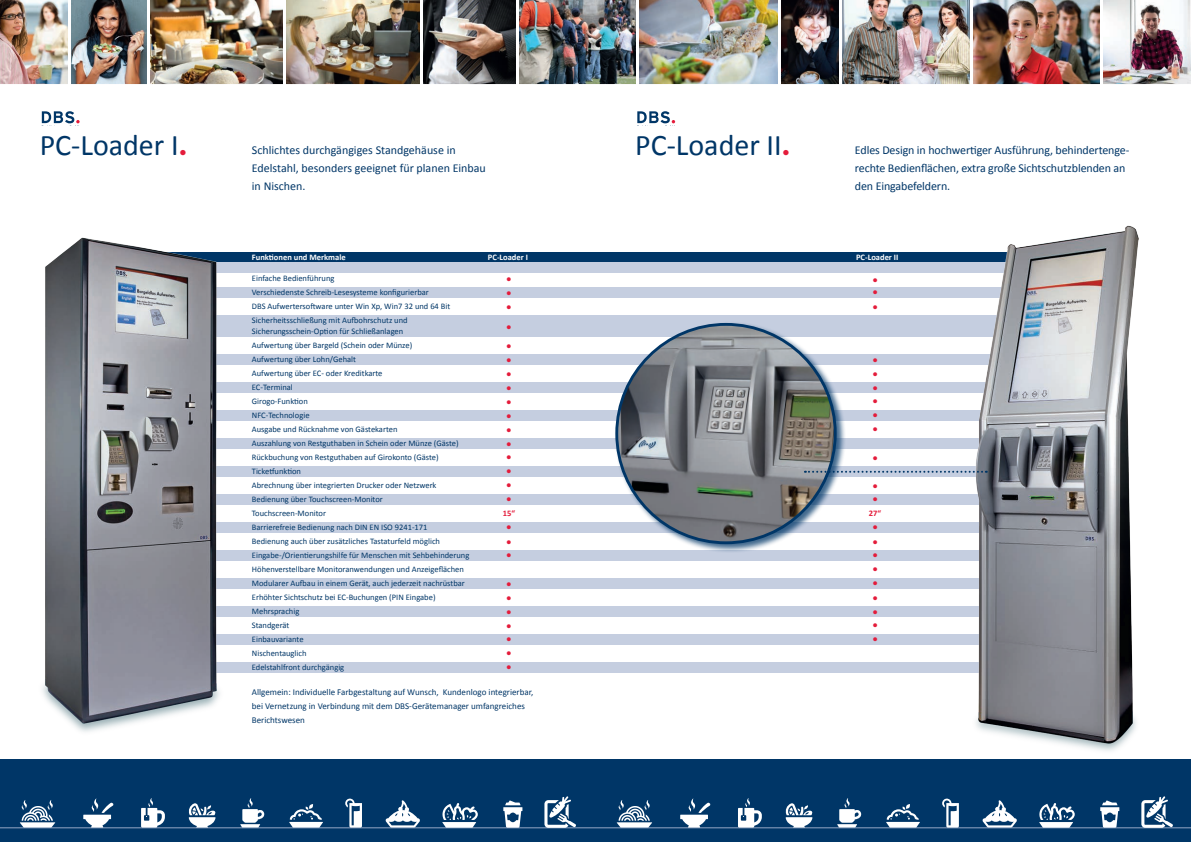
<style>
.page{position:relative;width:1191px;height:842px;background:#fff}
.page>*{position:absolute;margin:0;border:0;box-sizing:border-box;transform-origin:0 0}
.t1{font:30px "Calibri";color:#003667}
.t2{font:700 22px/28.4px "Dax";color:#e41c3b}
.t3{font:12px/18px "Calibri";letter-spacing:-.01em;color:#003667}
.t4{font:9px/14px "Calibri";color:#003667}
.t5{font:8.5px/14px "Calibri";color:#003667}
.t6{font:700 8.5px "Calibri";color:#fff}
.t7{font:700 8.5px "Calibri";color:#e41c3b}
.s1{font-family:"Dax";font-weight:700;color:#e41c3b}
</style>
<div class="page">
<div style="left:0;top:760px;width:1191px;height:82px;background:#003667"></div>
<hr style="left:0;top:827px;width:1191px;height:1px;background:#94a7c5">
<div style="left:162px;top:252px;width:894px;height:10px;background:#003667"></div>
<div style="left:162px;top:287px;width:894px;height:11px;background:#c5cee0"></div>
<div style="left:162px;top:262px;width:894px;height:10px;background:#c5cee0"></div>
<div style="left:162px;top:315px;width:894px;height:22px;background:#c5cee0"></div>
<div style="left:162px;top:355px;width:894px;height:10px;background:#c5cee0"></div>
<div style="left:162px;top:382px;width:894px;height:10px;background:#c5cee0"></div>
<div style="left:162px;top:410px;width:894px;height:10px;background:#c5cee0"></div>
<div style="left:162px;top:438px;width:894px;height:10px;background:#c5cee0"></div>
<div style="left:162px;top:466px;width:894px;height:10px;background:#c5cee0"></div>
<div style="left:162px;top:494px;width:894px;height:10px;background:#c5cee0"></div>
<div style="left:162px;top:522px;width:894px;height:10px;background:#c5cee0"></div>
<div style="left:162px;top:550px;width:894px;height:10px;background:#c5cee0"></div>
<div style="left:162px;top:578px;width:894px;height:10px;background:#c5cee0"></div>
<div style="left:162px;top:607px;width:894px;height:10px;background:#c5cee0"></div>
<div style="left:162px;top:634px;width:894px;height:10px;background:#c5cee0"></div>
<div style="left:162px;top:662px;width:894px;height:10px;background:#c5cee0"></div>
<img style="left:19px;top:237px;width:239px;height:523px">
<img style="left:945px;top:225px;width:246px;height:586px">
<img style="left:639px;top:0;width:200px;height:84px">
<img style="left:842px;top:0;width:127px;height:84px">
<img style="left:973px;top:0;width:127px;height:84px">
<img style="left:1103px;top:0;width:88px;height:84px">
<img style="left:0;top:0;width:68px;height:84px">
<img style="left:71px;top:0;width:76px;height:84px">
<img style="left:150px;top:0;width:133px;height:84px">
<img style="left:286px;top:0;width:134px;height:84px">
<img style="left:423px;top:0;width:93px;height:84px">
<img style="left:519px;top:0;width:117px;height:84px">
<div style="left:614px;top:321px;width:232px;height:233px;background:#003667;opacity:.75"></div>
<img style="left:617px;top:324px;width:218px;height:219px;border-radius:109px">
<svg style="left:942px;top:799px;width:17px;height:28px"></svg>
<svg style="left:785px;top:803px;width:27px;height:24px"></svg>
<svg style="left:886px;top:804px;width:34px;height:23px"></svg>
<svg style="left:982px;top:800px;width:35px;height:27px"></svg>
<svg style="left:837px;top:798px;width:24px;height:29px"></svg>
<svg style="left:738px;top:798px;width:24px;height:29px"></svg>
<svg style="left:1100px;top:800px;width:19px;height:28px"></svg>
<svg style="left:680px;top:798px;width:30px;height:29px"></svg>
<svg style="left:1039px;top:803px;width:35px;height:25px"></svg>
<svg style="left:616px;top:800px;width:36px;height:27px"></svg>
<svg style="left:1141px;top:796px;width:32px;height:32px"></svg>
<svg style="left:345px;top:799px;width:17px;height:28px"></svg>
<svg style="left:188px;top:803px;width:28px;height:24px"></svg>
<svg style="left:289px;top:804px;width:34px;height:23px"></svg>
<svg style="left:385px;top:800px;width:35px;height:27px"></svg>
<svg style="left:240px;top:798px;width:25px;height:29px"></svg>
<svg style="left:141px;top:798px;width:24px;height:29px"></svg>
<svg style="left:503px;top:800px;width:19px;height:28px"></svg>
<svg style="left:83px;top:798px;width:30px;height:29px"></svg>
<svg style="left:442px;top:803px;width:36px;height:25px"></svg>
<svg style="left:20px;top:800px;width:35px;height:27px"></svg>
<svg style="left:544px;top:796px;width:32px;height:32px"></svg>
<svg style="left:42px;top:123px;width:37px;height:1px"></svg>
<svg style="left:42px;top:111px;width:38px;height:12px"></svg>
<svg style="left:637px;top:123px;width:38px;height:1px"></svg>
<svg style="left:637px;top:111px;width:38px;height:12px"></svg>
<svg style="left:805px;top:471px;width:181px;height:2px"></svg>
<hr style="left:778px;top:0;width:3px;height:87px;background:#fff">
<h1 class="t1" style="left:40px;top:126px;width:149px">PC-Loader I<span class="s1">.</span></h1>
<h3 class="t3" style="left:252px;top:141px;width:205px">Schlichtes durchgängiges Standgehäuse in</h3>
<h1 class="t1" style="left:635px;top:126px;width:156px">PC-Loader II<span class="s1">.</span></h1>
<h3 class="t3" style="left:252px;top:159px;width:235px">Edelstahl, besonders geeignet für planen Einbau in Nischen.</h3>
<h3 class="t3" style="left:855px;top:141px;width:276px">Edles Design in hochwertiger Ausführung, behindertenge&shy;rechte Bedienflächen, extra große Sichtschutzblenden an den Eingabefeldern.</h3>
<p class="t6" style="left:252px;top:252px;width:95px">Funktionen und Merkmale</p>
<p class="t6" style="left:488px;top:252px;width:42px">PC-Loader I</p>
<p class="t6" style="left:856px;top:252px;width:44px">PC-Loader II</p>
<p class="t5" style="left:252px;top:271px;width:84px">Einfache Bedienführung</p>
<h2 class="t2" style="left:506px;top:259px;width:8px">.</h2>
<p class="t5" style="left:252px;top:285px;width:178px">Verschiedenste Schreib-Lesesysteme konfigurierbar</p>
<h2 class="t2" style="left:506px;top:273px;width:8px">.</h2>
<p class="t5" style="left:252px;top:299px;width:200px">DBS Aufwertersoftware unter Win Xp, Win7 32 und 64 Bit</p>
<h2 class="t2" style="left:506px;top:287px;width:8px">.</h2>
<p class="t5" style="left:252px;top:315px;width:157px;line-height:10.5px">Sicherheitsschließung mit Aufbohrschutz und<br>Sicherungsschein-Option für Schließanlagen</p>
<p class="t5" style="left:252px;top:337px;width:208px">Aufwertung über Bargeld (Schein oder Münze)<br>Aufwertung über Lohn/Gehalt<br>Aufwertung über EC- oder Kreditkarte<br>EC-Terminal<br>Girogo-Funktion<br>NFC-Technologie<br>Ausgabe und Rücknahme von Gästekarten<br>Auszahlung von Restguthaben in Schein oder Münze (Gäste)<br>Rückbuchung von Restguthaben auf Girokonto (Gäste)<br>Ticketfunktion<br>Abrechnung über integrierten Drucker oder Netzwerk Bedienung über Touchscreen-Monitor Touchscreen-Monitor</p>
<h2 class="t2" style="left:872px;top:260px;width:8px">.</h2>
<h2 class="t2" style="left:872px;top:273px;width:8px">.</h2>
<h2 class="t2" style="left:872px;top:287px;width:8px">.</h2>
<h2 class="t2" style="left:506px;top:307px;width:8px">.</h2>
<h2 class="t2" style="left:506px;top:327px;width:8px">.</h2>
<h2 class="t2" style="left:506px;top:341px;width:8px">.</h2>
<h2 class="t2" style="left:506px;top:354px;width:8px">.</h2>
<h2 class="t2" style="left:506px;top:368px;width:8px">.</h2>
<h2 class="t2" style="left:506px;top:382px;width:8px">.</h2>
<h2 class="t2" style="left:506px;top:396px;width:8px">.</h2>
<h2 class="t2" style="left:506px;top:410px;width:8px">.</h2>
<h2 class="t2" style="left:506px;top:424px;width:8px">.</h2>
<h2 class="t2" style="left:506px;top:438px;width:8px">.</h2>
<h2 class="t2" style="left:506px;top:451px;width:8px">.</h2>
<h2 class="t2" style="left:506px;top:465px;width:8px">.</h2>
<h2 class="t2" style="left:506px;top:480px;width:8px;line-height:28px">. .</h2>
<h2 class="t2" style="left:506px;top:522px;width:8px">.</h2>
<h2 class="t2" style="left:506px;top:535px;width:8px;line-height:28.7px">. .</h2>
<h2 class="t2" style="left:506px;top:578px;width:8px">.</h2>
<h2 class="t2" style="left:506px;top:592px;width:8px">.</h2>
<h2 class="t2" style="left:506px;top:606px;width:8px">.</h2>
<h2 class="t2" style="left:506px;top:619px;width:8px">.</h2>
<h2 class="t2" style="left:506px;top:633px;width:8px">.</h2>
<h2 class="t2" style="left:506px;top:647px;width:8px">.</h2>
<h2 class="t2" style="left:872px;top:341px;width:8px">.</h2>
<h2 class="t2" style="left:872px;top:354px;width:8px">.</h2>
<h2 class="t2" style="left:872px;top:368px;width:8px">.</h2>
<h2 class="t2" style="left:872px;top:381px;width:8px">.</h2>
<h2 class="t2" style="left:872px;top:395px;width:8px">.</h2>
<h2 class="t2" style="left:872px;top:409px;width:8px;text-align:justify">. . .</h2>
<h2 class="t2" style="left:872px;top:480px;width:8px;line-height:27.8px">. .</h2>
<h2 class="t2" style="left:872px;top:522px;width:8px">.</h2>
<h2 class="t2" style="left:872px;top:535px;width:8px">.</h2>
<h2 class="t2" style="left:872px;top:550px;width:8px">.</h2>
<h2 class="t2" style="left:872px;top:563px;width:8px">.</h2>
<h2 class="t2" style="left:872px;top:578px;width:8px">.</h2>
<h2 class="t2" style="left:872px;top:592px;width:8px">.</h2>
<h2 class="t2" style="left:872px;top:606px;width:8px">.</h2>
<h2 class="t2" style="left:872px;top:619px;width:8px">.</h2>
<p class="t7" style="left:503px;top:507px;width:14px">15“</p>
<p class="t7" style="left:869px;top:507px;width:14px">27“</p>
<p class="t5" style="left:252px;top:519px;width:219px">Barrierefreie Bedienung nach DIN EN ISO 9241-171<br>Bedienung auch über zusätzliches Tastaturfeld möglich Eingabe-/Orientierungshilfe für Menschen mit Sehbehinderung Höhenverstellbare Monitoranwendungen und Anzeigeflächen Modularer Aufbau in einem Gerät, auch jederzeit nachrüstbar Erhöhter Sichtschutz bei EC-Buchungen (PIN Eingabe)<br>Mehrsprachig<br>Standgerät<br>Einbauvariante<br>Nischentauglich<br>Edelstahlfront durchgängig</p>
<p class="t4" style="left:252px;top:684px;width:283px">Allgemein: Individuelle Farbgestaltung auf Wunsch, Kundenlogo integrierbar, bei Vernetzung in Verbindung mit dem DBS-Gerätemanager umfangreiches<br>Berichtswesen</p>
</div>
